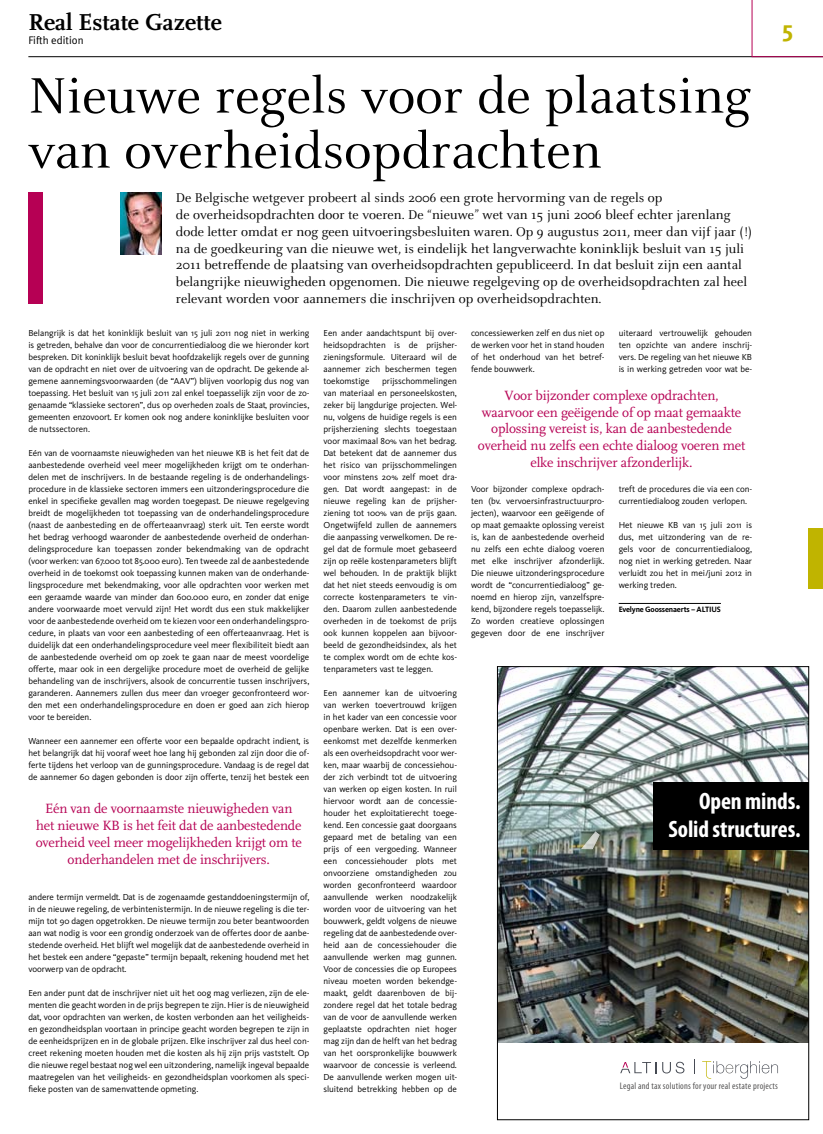
<style>
.page{position:relative;width:823px;height:1134px;background:#fff}
.page>*{position:absolute;margin:0;border:0;box-sizing:border-box;transform-origin:0 0}
.t1{font:55px/55px "Celeste OT";color:#000}
.t2{font:700 24px "FF Scala";color:#000}
.t3{font:700 24px "Kievit";color:#c0b400}
.t4{font:700 condensed 23.8px/27.6px "Myriad Pro";letter-spacing:-.005em;color:#fff;text-align:right}
.t5{font:14px/16.8px "Celeste OT";color:#000}
.t6{font:14px/16.8px "FF Scala";letter-spacing:-.01em;color:#b60054;text-align:center}
.t7{font:11px "Meta Plus Normal";color:#000}
.t8{font:condensed 9.5px "Myriad Pro";letter-spacing:.02em;color:#585757}
.t9{font:9px/12px "Kievit";color:#000;text-align:justify}
.t10{font:700 8px "Kievit";letter-spacing:-.02em;color:#000}
</style>
<div class="page">
<hr style="left:28px;top:57px;width:794px;height:1px;background:#000">
<svg style="left:751px;top:0;width:71px;height:57px"></svg>
<img style="left:499px;top:668px;width:307px;height:375px">
<div style="left:652px;top:782px;width:156px;height:67px;background:#000"></div>
<svg style="left:620px;top:1062px;width:64px;height:11px"></svg>
<svg style="left:702px;top:1061px;width:75px;height:18px"></svg>
<svg style="left:581px;top:832px;width:18px;height:17px"></svg>
<div style="left:497px;top:666px;width:311px;height:454px;border:1px solid #000"></div>
<hr style="left:618px;top:603px;width:102px;height:1px;background:#000">
<img style="left:120px;top:192px;width:42px;height:62px">
<div style="left:808px;top:528px;width:14px;height:60px;background:#c0b400"></div>
<div style="left:28px;top:192px;width:15px;height:111px;background:#b60054"></div>
<h2 class="t2" style="left:28px;top:9px;width:195px">Real Estate Gazette</h2>
<p class="t7" style="left:28px;top:33px;width:57px">Fifth edition</p>
<h2 class="t3" style="left:781px;top:14px;width:12px">5</h2>
<h1 class="t1" style="left:28px;top:69px;width:723px">Nieuwe regels voor de plaatsing van overheidsopdrachten</h1>
<p class="t5" style="left:176px;top:190px;width:577px">De Belgische wetgever probeert al sinds 2006 een grote hervorming van de regels op<br>de overheidsopdrachten door te voeren. De “nieuwe” wet van 15 juni 2006 bleef echter jarenlang dode letter omdat er nog geen uitvoeringsbesluiten waren. Op 9 augustus 2011, meer dan vijf jaar (!) na de goedkeuring van die nieuwe wet, is eindelijk het langverwachte koninklijk besluit van 15 juli 2011 betreffende de plaatsing van overheidsopdrachten gepubliceerd. In dat besluit zijn een aantal belangrijke nieuwigheden opgenomen. Die nieuwe regelgeving op de overheidsopdrachten zal heel relevant worden voor aannemers die inschrijven op overheidsopdrachten.</p>
<p class="t9" style="left:28px;top:327px;width:282px">Belangrijk is dat het koninklijk besluit van 15 juli 2011 nog niet in werking is getreden, behalve dan voor de concurrentiedialoog die we hieronder kort bespreken. Dit koninklijk besluit bevat hoofdzakelijk regels over de gunning van de opdracht en niet over de uitvoering van de opdracht. De gekende al&shy;gemene aannemingsvoorwaarden (de “AAV”) blijven voorlopig dus nog van toepassing. Het besluit van 15 juli 2011 zal enkel toepasselijk zijn voor de zo&shy;genaamde “klassieke sectoren”, dus op overheden zoals de Staat, provincies, gemeenten enzovoort. Er komen ook nog andere koninklijke besluiten voor de nutssectoren.</p>
<p class="t9" style="left:28px;top:447px;width:282px">Eén van de voornaamste nieuwigheden van het nieuwe KB is het feit dat de aanbestedende overheid veel meer mogelijkheden krijgt om te onderhan&shy;delen met de inschrijvers. In de bestaande regeling is de onderhandelings&shy;procedure in de klassieke sectoren immers een uitzonderingsprocedure die enkel in specifieke gevallen mag worden toegepast. De nieuwe regelgeving breidt de mogelijkheden tot toepassing van de onderhandelingsprocedure (naast de aanbesteding en de offerteaanvraag) sterk uit. Ten eerste wordt het bedrag verhoogd waaronder de aanbestedende overheid de onderhan&shy;delingsprocedure kan toepassen zonder bekendmaking van de opdracht (voor werken: van 67.000 tot 85.000 euro). Ten tweede zal de aanbestedende overheid in de toekomst ook toepassing kunnen maken van de onderhande&shy;lingsprocedure met bekendmaking, voor alle opdrachten voor werken met een geraamde waarde van minder dan 600.000 euro, en zonder dat enige andere voorwaarde moet vervuld zijn! Het wordt dus een stuk makkelijker voor de aanbestedende overheid om te kiezen voor een onderhandelingspro&shy;cedure, in plaats van voor een aanbesteding of een offerteaanvraag. Het is duidelijk dat een onderhandelingsprocedure veel meer flexibiliteit biedt aan de aanbestedende overheid om op zoek te gaan naar de meest voordelige offerte, maar ook in een dergelijke procedure moet de overheid de gelijke behandeling van de inschrijvers, alsook de concurrentie tussen inschrijvers, garanderen. Aannemers zullen dus meer dan vroeger geconfronteerd wor&shy;den met een onderhandelingsprocedure en doen er goed aan zich hierop voor te bereiden.</p>
<p class="t9" style="left:28px;top:735px;width:282px">Wanneer een aannemer een offerte voor een bepaalde opdracht indient, is het belangrijk dat hij vooraf weet hoe lang hij gebonden zal zijn door die of&shy;ferte tijdens het verloop van de gunningsprocedure. Vandaag is de regel dat de aannemer 60 dagen gebonden is door zijn offerte, tenzij het bestek een</p>
<p class="t9" style="left:323px;top:327px;width:135px">Een ander aandachtspunt bij over&shy;heidsopdrachten is de prijsher&shy;zieningsformule. Uiteraard wil de aannemer zich beschermen tegen toekomstige</p>
<p class="t9" style="left:471px;top:327px;width:135px">concessiewerken zelf en dus niet op de werken voor het in stand houden of het onderhoud van het betref&shy;fende bouwwerk.</p>
<p class="t9" style="left:618px;top:327px;width:135px">uiteraard vertrouwelijk gehouden ten opzichte van andere inschrij&shy;vers. De regeling van het nieuwe KB is in werking getreden voor wat be-</p>
<p class="t9" style="left:323px;top:375px;width:135px;text-indent:59px">prijsschommelingen van materiaal en personeelskosten, zeker bij langdurige projecten. Wel&shy;nu, volgens de huidige regels is een prijsherziening slechts toegestaan voor maximaal 80% van het bedrag.<br>Dat betekent dat de aannemer dus het risico van prijsschommelingen voor minstens 20% zelf moet dra&shy;gen. Dat wordt aangepast: in de nieuwe regeling kan de prijsher&shy;ziening tot 100% van de prijs gaan.<br>Ongetwijfeld zullen de aannemers die aanpassing verwelkomen. De re&shy;gel dat de formule moet gebaseerd zijn op reële kostenparameters blijft wel behouden. In de praktijk blijkt dat het niet steeds eenvoudig is om correcte kostenparameters te vin&shy;den. Daarom zullen aanbestedende overheden in de toekomst de prijs ook kunnen koppelen aan bijvoor&shy;beeld de gezondheidsindex, als het te complex wordt om de echte kos&shy;tenparameters vast te leggen.</p>
<p class="t9" style="left:323px;top:687px;width:135px">Een aannemer kan de uitvoering van werken toevertrouwd krijgen in het kader van een concessie voor openbare werken. Dat is een over&shy;eenkomst met dezelfde kenmerken als een overheidsopdracht voor wer&shy;ken, maar waarbij de concessiehou&shy;der zich verbindt tot de uitvoering van werken op eigen kosten. In ruil hiervoor wordt aan de concessie&shy;houder het exploitatierecht toege&shy;kend. Een concessie gaat doorgaans gepaard met de betaling van een prijs of een vergoeding. Wanneer een concessiehouder plots met onvoorziene omstandigheden zou worden geconfronteerd waardoor aanvullende werken noodzakelijk worden voor de uitvoering van het bouwwerk, geldt volgens de nieuwe regeling dat de aanbestedende over&shy;heid aan de concessiehouder die aanvullende werken mag gunnen.<br>Voor de concessies die op Europees niveau moeten worden bekendge&shy;maakt, geldt daarenboven de bij&shy;zondere regel dat het totale bedrag van de voor de aanvullende werken geplaatste opdrachten niet hoger mag zijn dan de helft van het bedrag van het oorspronkelijke bouwwerk waarvoor de concessie is verleend.<br>De aanvullende werken mogen uit&shy;sluitend betrekking hebben op de</p>
<h3 class="t6" style="left:477px;top:387px;width:269px">Voor bijzonder complexe opdrachten, waarvoor een geëigende of op maat gemaakte oplossing vereist is, kan de aanbestedende overheid nu zelfs een echte dialoog voeren met elke inschrijver afzonderlijk.</h3>
<p class="t9" style="left:618px;top:483px;width:135px">treft de procedures die via een con&shy;currentiedialoog zouden verlopen.</p>
<p class="t9" style="left:618px;top:519px;width:135px">Het nieuwe KB van 15 juli 2011 is dus, met uitzondering van de re&shy;gels voor de concurrentiedialoog, nog niet in werking getreden. Naar verluidt zou het in mei/juni 2012 in werking treden.</p>
<p class="t10" style="left:618px;top:604px;width:103px">Evelyne Goossenaerts – ALTIUS</p>
<p class="t9" style="left:471px;top:483px;width:135px">Voor bijzonder complexe opdrach&shy;ten (bv. vervoersinfrastructuurpro&shy;jecten), waarvoor een geëigende of op maat gemaakte oplossing vereist is, kan de aanbestedende overheid nu zelfs een echte dialoog voeren met elke inschrijver afzonderlijk.<br>Die nieuwe uitzonderingsprocedure wordt de “concurrentiedialoog” ge&shy;noemd en hierop zijn, vanzelfspre&shy;kend, bijzondere regels toepasselijk.<br>Zo worden creatieve oplossingen gegeven door de ene inschrijver</p>
<h3 class="t4" style="left:668px;top:787px;width:133px">Open minds.<br>Solid structures.</h3>
<h3 class="t6" style="left:36px;top:801px;width:267px">Eén van de voornaamste nieuwigheden van het nieuwe KB is het feit dat de aanbestedende overheid veel meer mogelijkheden krijgt om te onderhandelen met de inschrijvers.</h3>
<p class="t9" style="left:28px;top:891px;width:282px">andere termijn vermeldt. Dat is de zogenaamde gestanddoeningstermijn of, in de nieuwe regeling, de verbintenistermijn. In de nieuwe regeling is die ter&shy;mijn tot 90 dagen opgetrokken. De nieuwe termijn zou beter beantwoorden aan wat nodig is voor een grondig onderzoek van de offertes door de aanbe&shy;stedende overheid. Het blijft wel mogelijk dat de aanbestedende overheid in het bestek een andere “gepaste” termijn bepaalt, rekening houdend met het voorwerp van de opdracht.</p>
<p class="t9" style="left:28px;top:987px;width:282px">Een ander punt dat de inschrijver niet uit het oog mag verliezen, zijn de ele&shy;menten die geacht worden in de prijs begrepen te zijn. Hier is de nieuwigheid dat, voor opdrachten van werken, de kosten verbonden aan het veiligheids&shy;en gezondheidsplan voortaan in principe geacht worden begrepen te zijn in de eenheidsprijzen en in de globale prijzen. Elke inschrijver zal dus heel con&shy;creet rekening moeten houden met die kosten als hij zijn prijs vaststelt. Op die nieuwe regel bestaat nog wel een uitzondering, namelijk ingeval bepaalde maatregelen van het veiligheids- en gezondheidsplan voorkomen als speci&shy;fieke posten van de samenvattende opmeting.</p>
<p class="t8" style="left:619px;top:1080px;width:160px">Legal and tax solutions for your real estate projects</p>
</div>
